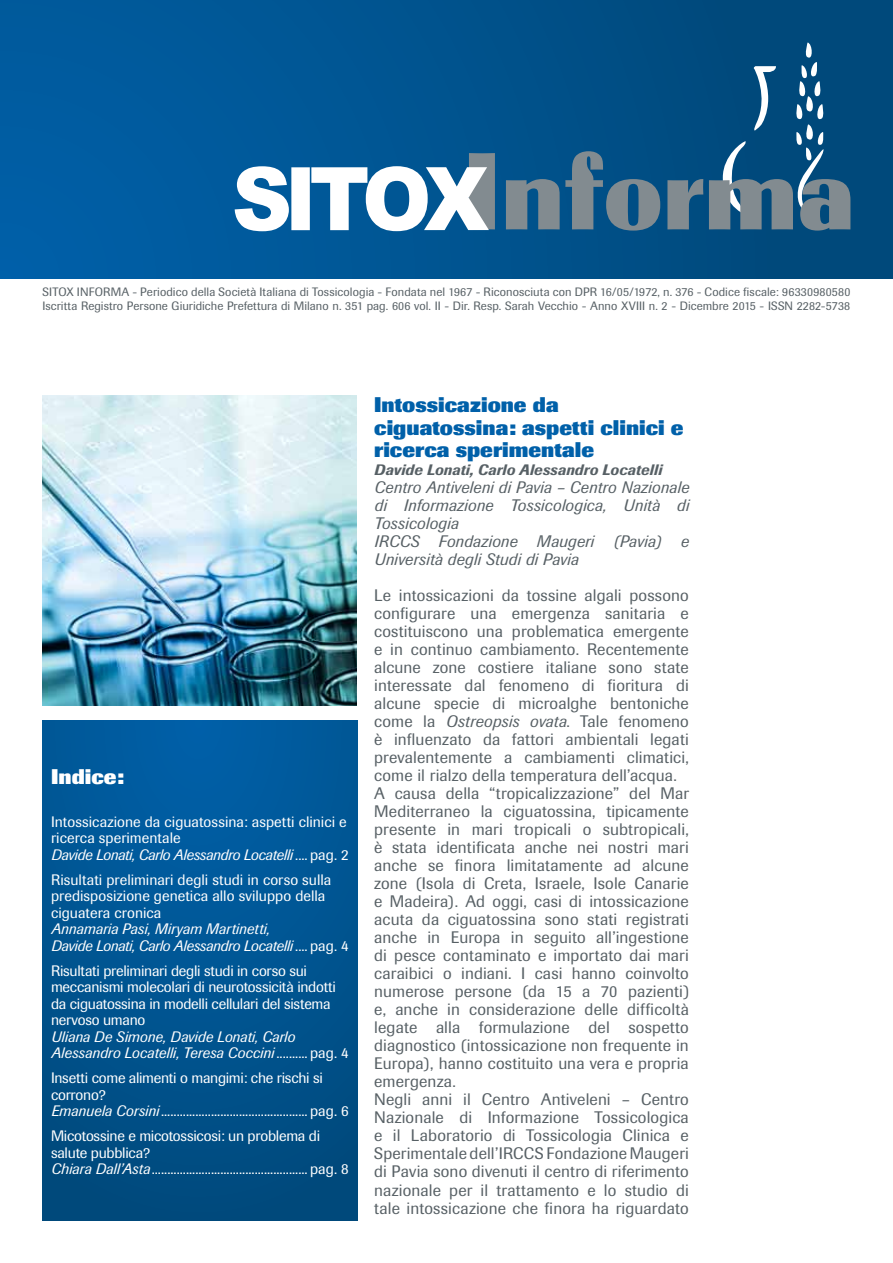
<style>
.page{position:relative;width:893px;height:1263px;background:#fff}
.page>*{position:absolute;margin:0;border:0;box-sizing:border-box;transform-origin:0 0}
.t1{font:800 21px/22.5px "Imago";color:#0060a9}
.t2{font:800 21px "Imago";color:#fff}
.t3{font:16.5px/18px "Imago";letter-spacing:.01em;color:#576065}
.t4{font:italic 16.5px/18px "Imago";letter-spacing:.015em;color:#576065}
.t5{font:15px/16.5px "Imago";letter-spacing:-.005em;color:#fff}
.t6{font:italic 15px/16.5px "Imago";letter-spacing:.005em;color:#fff}
.t7{font:italic 500 15px "Imago";letter-spacing:.01em;color:#576065}
.t8{font:12px/14.4px "Imago";letter-spacing:.005em;color:#576065}
.s1{font-style:italic}
.s2{font-style:normal}
</style>
<div class="page">
<img style="left:43px;top:396px;width:314px;height:309px">
<div style="left:0;top:0;width:893px;height:278px;background:linear-gradient(to right,#005fa6,#004777)"></div>
<svg style="left:235px;top:43px;width:615px;height:188px;background:#286895"></svg>
<div style="left:43px;top:721px;width:314px;height:499px;background:linear-gradient(to bottom,#005ea4,#004a7d)"></div>
<p class="t8" style="left:43px;top:284px;width:809px">SITOX INFORMA - Periodico della Società Italiana di Tossicologia - Fondata nel 1967 - Riconosciuta con DPR 16/05/1972, n. 376 - Codice fiscale: 96330980580<br>Iscritta Registro Persone Giuridiche Prefettura di Milano n. 351 pag. 606 vol. II - Dir. Resp. Sarah Vecchio - Anno XVIII n. 2 - Dicembre 2015 - ISSN 2282-5738</p>
<p class="t2" style="left:51px;top:763px;width:75px">Indice:</p>
<p class="t5" style="left:51px;top:813px;width:299px">Intossicazione da ciguatossina: aspetti clinici e ricerca sperimentale<br><span class="s1">Davide Lonati, Carlo Alessandro Locatelli</span> .... pag. 2</p>
<p class="t5" style="left:51px;top:871px;width:282px">Risultati preliminari degli studi in corso sulla predisposizione genetica allo sviluppo della ciguatera cronica</p>
<p class="t6" style="left:51px;top:921px;width:299px">Annamaria Pasi, Miryam Martinetti,<br>Davide Lonati, Carlo Alessandro Locatelli <span class="s2">.... pag. 4</span></p>
<p class="t5" style="left:51px;top:962px;width:286px">Risultati preliminari degli studi in corso sui meccanismi molecolari di neurotossicità indotti da ciguatossina in modelli cellulari del sistema nervoso umano</p>
<p class="t6" style="left:51px;top:1028px;width:299px">Uliana De Simone, Davide Lonati, Carlo<br>Alessandro Locatelli, Teresa Coccini <span class="s2">.......... pag. 4</span></p>
<p class="t5" style="left:51px;top:1070px;width:299px">Insetti come alimenti o mangimi: che rischi si corrono?<br><span class="s1">Emanuela Corsini</span> ............................................... pag. 6</p>
<p class="t5" style="left:51px;top:1128px;width:299px">Micotossine e micotossicosi: un problema di salute pubblica?<br><span class="s1">Chiara Dall’Asta</span> .................................................. pag. 8</p>
<p class="t1" style="left:374px;top:394px;width:311px">Intossicazione da ciguatossina: aspetti clinici e ricerca sperimentale</p>
<p class="t7" style="left:374px;top:461px;width:289px">Davide Lonati, Carlo Alessandro Locatelli</p>
<p class="t4" style="left:374px;top:479px;width:316px">Centro Antiveleni di Pavia – Centro Nazionale di Informazione Tossicologica, Unità di Tossicologia<br>IRCCS Fondazione Maugeri (Pavia) e Università degli Studi di Pavia</p>
<p class="t3" style="left:374px;top:587px;width:316px">Le intossicazioni da tossine algali possono configurare una emergenza sanitaria e costituiscono una problematica emergente e in continuo cambiamento. Recentemente alcune zone costiere italiane sono state interessate dal fenomeno di fioritura di alcune specie di microalghe bentoniche come la <span class="s1">Ostreopsis ovata</span>. Tale fenomeno è influenzato da fattori ambientali legati prevalentemente a cambiamenti climatici, come il rialzo della temperatura dell’acqua.<br>A causa della “tropicalizzazione” del Mar Mediterraneo la ciguatossina, tipicamente presente in mari tropicali o subtropicali, è stata identificata anche nei nostri mari anche se finora limitatamente ad alcune zone (Isola di Creta, Israele, Isole Canarie e Madeira). Ad oggi, casi di intossicazione acuta da ciguatossina sono stati registrati anche in Europa in seguito all’ingestione di pesce contaminato e importato dai mari caraibici o indiani. I casi hanno coinvolto numerose persone (da 15 a 70 pazienti) e, anche in considerazione delle difficoltà legate alla formulazione del sospetto diagnostico (intossicazione non frequente in Europa), hanno costituito una vera e propria emergenza.<br>Negli anni il Centro Antiveleni – Centro Nazionale di Informazione Tossicologica e il Laboratorio di Tossicologia Clinica e Sperimentale dell’IRCCS Fondazione Maugeri di Pavia sono divenuti il centro di riferimento nazionale per il trattamento e lo studio di tale intossicazione che finora ha riguardato</p>
</div>
